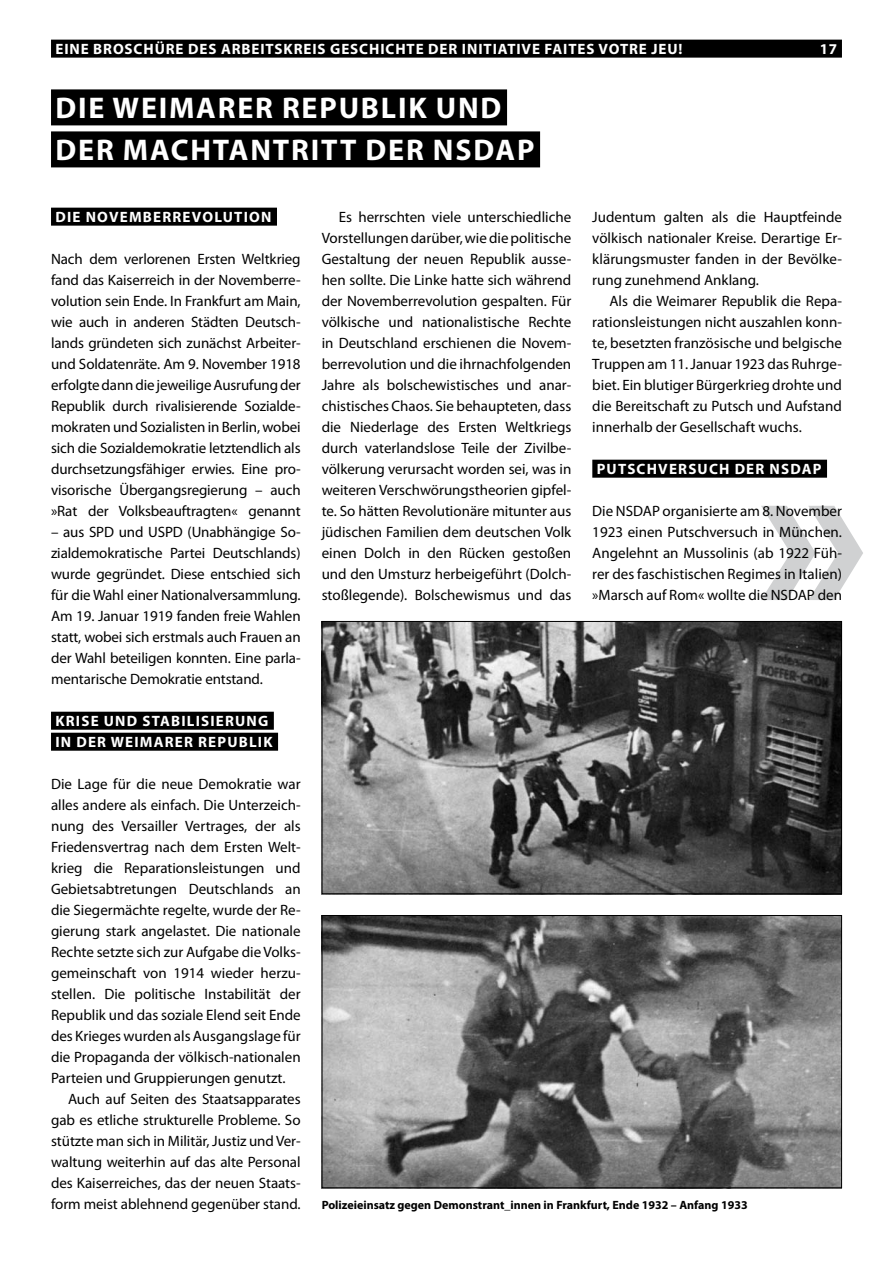
<style>
.page{position:relative;width:893px;height:1263px;background:#fff}
.page>*{position:absolute;margin:0;border:0;box-sizing:border-box;transform-origin:0 0}
.t1{font:700 30px/42px "Myriad Pro";letter-spacing:.06em;color:#fff}
.t2{font:15px/21px "Myriad Pro";color:#000;text-align:justify}
.t3{font:700 15px/21px "Myriad Pro";letter-spacing:.075em;color:#fff}
.t4{font:700 12px "Myriad Pro";color:#000}
</style>
<div class="page">
<div style="left:51px;top:40px;width:791px;height:18px;background:#000"></div>
<svg style="left:761px;top:506px;width:102px;height:94px"></svg>
<div style="left:51px;top:208px;width:226px;height:18px;background:#000"></div>
<div style="left:51px;top:712px;width:223px;height:18px;background:#000"></div>
<div style="left:51px;top:733px;width:227px;height:18px;background:#000"></div>
<div style="left:592px;top:460px;width:235px;height:18px;background:#000"></div>
<div style="left:51px;top:89px;width:456px;height:36px;background:#000"></div>
<div style="left:51px;top:131px;width:489px;height:36px;background:#000"></div>
<img style="left:324px;top:623px;width:516px;height:269px">
<div style="left:322px;top:621px;width:520px;height:273px;border:1px solid #000"></div>
<img style="left:324px;top:917px;width:516px;height:269px">
<div style="left:322px;top:915px;width:520px;height:273px;border:1px solid #000"></div>
<p class="t3" style="left:55px;top:38px;width:628px">EINE BROSCHÜRE DES ARBEITSKREIS GESCHICHTE DER INITIATIVE FAITES VOTRE JEU!</p>
<p class="t3" style="left:820px;top:38px;width:19px">17</p>
<h1 class="t1" style="left:56px;top:86px;width:447px">DIE WEIMARER REPUBLIK UND<br>DER MACHTANTRITT DER NSD</h1>
<h1 class="t1" style="left:496px;top:128px;width:40px">AP</h1>
<p class="t3" style="left:55px;top:206px;width:218px">DI E NOVEMBERREVOLUTION</p>
<p class="t2" style="left:51px;top:248px;width:251px">Nach dem verlorenen Ersten Weltkrieg fand das Kaiserreich in der Novemberre&shy;volution sein Ende. In Frankfurt am Main, wie auch in anderen Städten Deutsch&shy;lands gründeten sich zunächst Arbeiter&shy;und Soldatenräte. Am 9. November 1918 erfolgte dann die jeweilige Ausrufung der Republik durch rivalisierende Sozialde&shy;mokraten und Sozialisten in Berlin, wobei sich die Sozialdemokratie letztendlich als durchsetzungsfähiger erwies. Eine pro&shy;visorische Übergangsregierung – auch »Rat der Volksbeauftragten« genannt</p>
<p class="t2" style="left:51px;top:521px;width:251px">– aus SPD und USPD (Unabhängige So&shy;zialdemokratische Partei Deutschlands) wurde gegründet. Diese entschied sich für die Wahl einer Nationalversammlung.<br>Am 19. Januar 1919 fanden freie Wahlen statt, wobei sich erstmals auch Frauen an der Wahl beteiligen konnten. Eine parla&shy;mentarische Demokratie entstand.</p>
<p class="t3" style="left:55px;top:710px;width:214px">KRISE UND STABILISIERUNG<br>IN DER WEIMARER REPUBLIK</p>
<p class="t2" style="left:51px;top:773px;width:251px">Die Lage für die neue Demokratie war alles andere als einfach. Die Unterzeich&shy;nung des Versailler Vertrages, der als Friedensvertrag nach dem Ersten Welt&shy;krieg die Reparationsleistungen und Gebietsabtretungen Deutschlands an die Siegermächte regelte, wurde der Re&shy;gierung stark angelastet. Die nationale Rechte setzte sich zur Aufgabe die Volks&shy;gemeinschaft von 1914 wieder herzu&shy;stellen. Die politische Instabilität der Republik und das soziale Elend seit Ende des Krieges wurden als Ausgangslage für die Propaganda der völkisch-nationalen Parteien und Gruppierungen genutzt.</p>
<p class="t2" style="left:51px;top:1088px;width:251px;text-indent:17px">Auch auf Seiten des Staatsapparates gab es etliche strukturelle Probleme. So stützte man sich in Militär, Justiz und Ver&shy;waltung weiterhin auf das alte Personal des Kaiserreiches, das der neuen Staats&shy;form meist ablehnend gegenüber stand.</p>
<p class="t2" style="left:322px;top:206px;width:251px;text-indent:17px">Es herrschten viele unterschiedliche Vorstellungen darüber, wie die politische Gestaltung der neuen Republik ausse&shy;hen sollte. Die Linke hatte sich während der Novemberrevolution gespalten. Für völkische und nationalistische Rechte in Deutschland erschienen die Novem&shy;berrevolution und die ihrnachfolgenden Jahre als bolschewistisches und anar&shy;chistisches Chaos. Sie behaupteten, dass die Niederlage des Ersten Weltkriegs durch vaterlandslose Teile der Zivilbe&shy;völkerung verursacht worden sei, was in weiteren Verschwörungstheorien gipfel&shy;te. So hätten Revolutionäre mitunter aus jüdischen Familien dem deutschen Volk einen Dolch in den Rücken gestoßen und den Umsturz herbeigeführt (Dolch&shy;stoßlegende). Bolschewismus und das</p>
<p class="t2" style="left:592px;top:206px;width:251px">Judentum galten als die Hauptfeinde völkisch nationaler Kreise. Derartige Er&shy;klärungsmuster fanden in der Bevölke&shy;rung zunehmend Anklang.</p>
<p class="t2" style="left:592px;top:290px;width:251px;text-indent:17px">Als die Weimarer Republik die Repa&shy;rationsleistungen nicht auszahlen konn&shy;te, besetzten französische und belgische Truppen am 11. Januar 1923 das Ruhrge&shy;biet. Ein blutiger Bürgerkrieg drohte und die Bereitschaft zu Putsch und Aufstand innerhalb der Gesellschaft wuchs.</p>
<p class="t3" style="left:597px;top:458px;width:184px">PUTSCHVERSUCH DER NSD</p>
<p class="t3" style="left:802px;top:458px;width:21px">AP</p>
<p class="t2" style="left:592px;top:500px;width:251px">Die NSDAP organisierte am 8. November 1923 einen Putschversuch in München.<br>Angelehnt an Mussolinis (ab 1922 Füh&shy;rer des faschistischen Regimes in Italien) »Marsch auf Rom« wollte die NSDAP den</p>
<p class="t4" style="left:322px;top:1197px;width:428px">POLIZEIEINSATZ GEGEN DEMONSTRANT_INNEN IN FRANKFURT, ENDE 1932 – ANFANG 1933</p>
</div>
